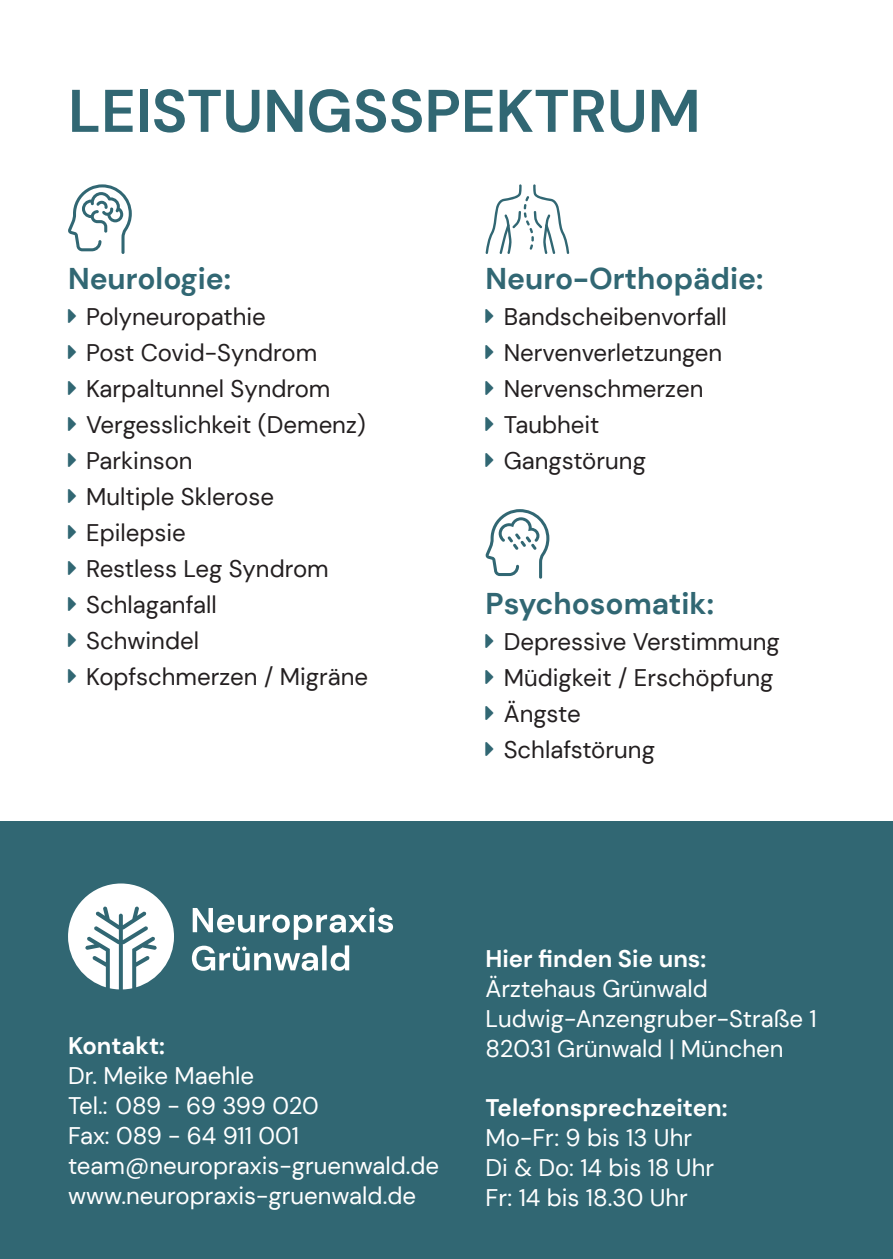
<style>
.page{position:relative;width:893px;height:1259px;background:#fff}
.page>*{position:absolute;margin:0;border:0;box-sizing:border-box;transform-origin:0 0}
.t1{font:700 60px "DM Sans";color:#316773}
.t2{font:700 30px "DM Sans";color:#316773}
.t3{font:24px/36px "DM Sans";color:#231f20}
.t4{font:24px/30px "DM Sans";color:#fff}
.t5{font:700 24px "DM Sans";color:#fff}
</style>
<div class="page">
<div style="left:0;top:822px;width:893px;height:437px;background:#316773"></div>
<svg style="left:68px;top:184px;width:64px;height:70px"></svg>
<svg style="left:485px;top:509px;width:64px;height:70px"></svg>
<svg style="left:485px;top:184px;width:84px;height:70px"></svg>
<svg style="left:68px;top:883px;width:106px;height:106px"></svg>
<svg style="left:192px;top:907px;width:201px;height:63px"></svg>
<h1 class="t1" style="left:68px;top:73px;width:634px">LEISTUNGSSPEKTRUM</h1>
<p class="t2" style="left:68px;top:260px;width:164px">Neurologie:</p>
<p class="t3" style="left:86px;top:299px;width:283px">Polyneuropathie<br>Post Covid-Syndrom<br>Karpaltunnel Syndrom<br>Vergesslichkeit (Demenz)<br>Parkinson<br>Multiple Sklerose<br>Epilepsie<br>Restless Leg Syndrom<br>Schlaganfall<br>Schwindel<br>Kopfschmerzen / Migräne</p>
<p class="t2" style="left:486px;top:260px;width:279px">Neuro-Orthopädie:</p>
<p class="t3" style="left:504px;top:299px;width:225px">Bandscheibenvorfall<br>Nervenverletzungen<br>Nervenschmerzen<br>Taubheit<br>Gangstörung</p>
<p class="t2" style="left:486px;top:584px;width:230px">Psychosomatik:</p>
<p class="t3" style="left:504px;top:623px;width:277px">Depressive Verstimmung<br>Müdigkeit / Erschöpfung<br>Ängste<br>Schlafstörung</p>
<p class="t5" style="left:68px;top:1031px;width:99px">Kontakt:</p>
<p class="t4" style="left:68px;top:1061px;width:373px">Dr. Meike Maehle<br>Tel.: 089 - 69 399 020<br>Fax: 089 - 64 911 001 team@neuropraxis-gruenwald.de www.neuropraxis-gruenwald.de</p>
<p class="t5" style="left:486px;top:943px;width:222px">Hier finden Sie uns:</p>
<p class="t4" style="left:486px;top:973px;width:333px">Ärztehaus Grünwald<br>Ludwig-Anzengruber-Straße 1<br>82031 Grünwald | München</p>
<p class="t5" style="left:486px;top:1092px;width:243px">Telefonsprechzeiten:</p>
<p class="t4" style="left:486px;top:1122px;width:230px">Mo-Fr: 9 bis 13 Uhr<br>Di &amp; Do: 14 bis 18 Uhr<br>Fr: 14 bis 18.30 Uhr</p>
</div>
